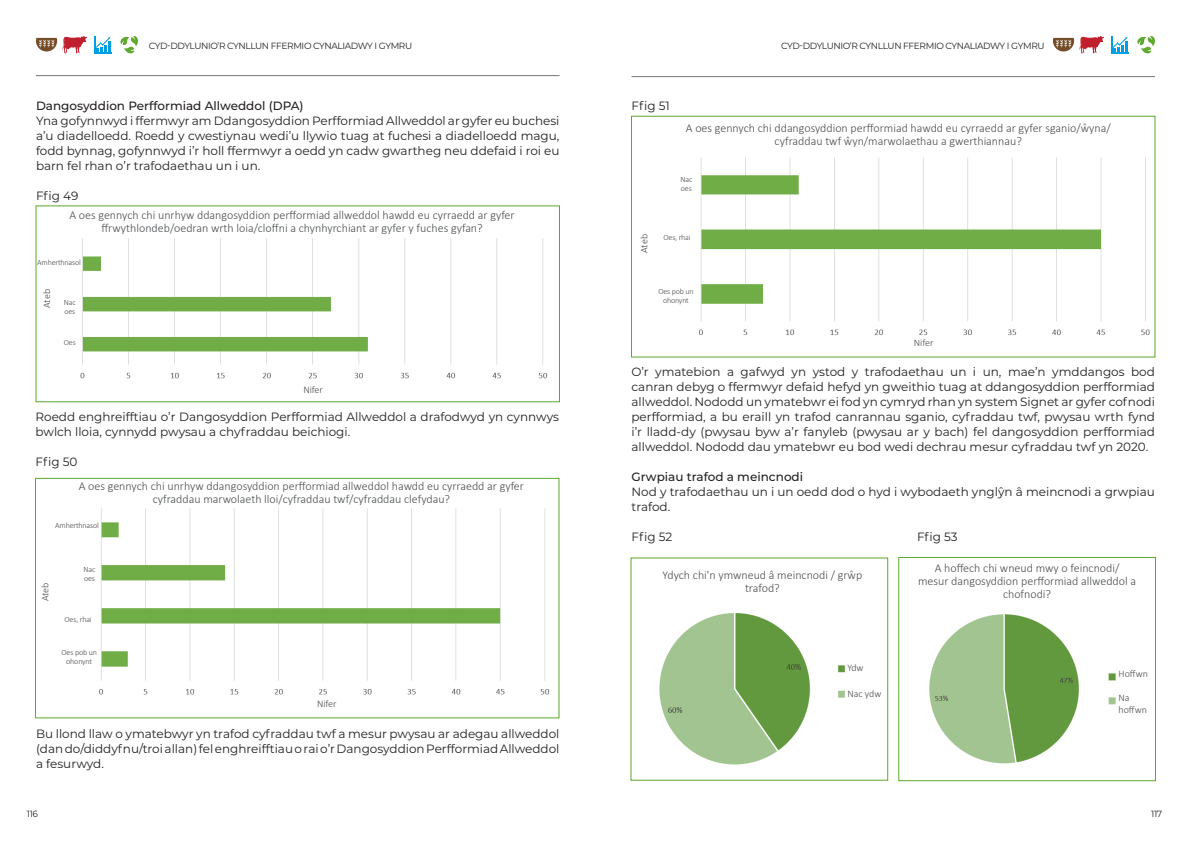
<style>
.page{position:relative;width:1191px;height:842px;background:#fff}
.page>*{position:absolute;margin:0;border:0;box-sizing:border-box;transform-origin:0 0}
.t1{font:12px/15px "Montserrat";color:#231f20;text-align:justify}
.t2{font:300 12px/13px "Calibri";color:#4a4d4f;text-align:center}
.t3{font:500 12px "Montserrat";color:#231f20}
.t4{font:300 10px/12px "Calibri";color:#4a4d4f}
.t5{font:9px "Montserrat";letter-spacing:-.04em;color:#231f20}
.t6{font:300 8px/9px "Calibri";letter-spacing:-.02em;color:#4a4d4f}
</style>
<div class="page">
<svg style="left:120px;top:36px;width:18px;height:18px"></svg>
<svg style="left:36px;top:38px;width:21px;height:13px"></svg>
<svg style="left:94px;top:37px;width:18px;height:16px"></svg>
<svg style="left:63px;top:36px;width:24px;height:17px"></svg>
<svg style="left:1137px;top:36px;width:18px;height:18px"></svg>
<svg style="left:1111px;top:37px;width:17px;height:16px"></svg>
<svg style="left:1053px;top:36px;width:51px;height:17px"></svg>
<hr style="left:36px;top:75px;width:523px;height:1px;background:#231f20">
<hr style="left:631px;top:76px;width:524px;height:1px;background:#231f20">
<img style="left:99px;top:508px;width:450px;height:187px">
<div style="left:35px;top:478px;width:524px;height:240px;border:1px solid #5ea82b"></div>
<img style="left:80px;top:238px;width:468px;height:141px">
<img style="left:699px;top:157px;width:451px;height:178px">
<div style="left:631px;top:116px;width:524px;height:241px;border:1px solid #5ea82b"></div>
<img style="left:659px;top:613px;width:186px;height:152px">
<div style="left:630px;top:557px;width:258px;height:224px;border:1px solid #5ea82b"></div>
<img style="left:929px;top:614px;width:187px;height:150px">
<div style="left:898px;top:557px;width:258px;height:224px;border:1px solid #5ea82b"></div>
<div style="left:37px;top:259px;width:44px;height:14px;background:#fff"></div>
<p class="t5" style="left:149px;top:40px;width:265px">CYD-DDYLUNIO’R CYNLLUN FFERMIO CYNALIADWY I GYMRU</p>
<p class="t5" style="left:781px;top:40px;width:265px">CYD-DDYLUNIO’R CYNLLUN FFERMIO CYNALIADWY I GYMRU</p>
<p class="t3" style="left:36px;top:97px;width:269px">Dangosyddion Perfformiad Allweddol (DPA)</p>
<p class="t1" style="left:36px;top:112px;width:525px">Yna gofynnwyd i ffermwyr am Ddangosyddion Perfformiad Allweddol ar gyfer eu buchesi a’u diadelloedd. Roedd y cwestiynau wedi’u llywio tuag at fuchesi a diadelloedd magu, fodd bynnag, gofynnwyd i’r holl ffermwyr a oedd yn cadw gwartheg neu ddefaid i roi eu barn fel rhan o’r trafodaethau un i un.</p>
<p class="t1" style="left:36px;top:187px;width:44px">Ffig 49</p>
<p class="t2" style="left:69px;top:209px;width:447px">A oes gennych chi unrhyw ddangosyddion perfformiad allweddol hawdd eu cyrraedd ar gyfer ffrwythlondeb/oedran wrth loia/cloffni a chynhyrchiant ar gyfer y fuches gyfan?</p>
<p class="t6" style="left:37px;top:258px;width:45px">Amherthnasol</p>
<p class="t6" style="left:64px;top:297px;width:13px">Nac oes</p>
<p class="t6" style="left:64px;top:338px;width:13px">Oes</p>
<p class="t4" style="left:41px;top:308px;width:20px;rotate:-90deg">Ateb</p>
<p class="t4" style="left:303px;top:383px;width:21px">Nifer</p>
<p class="t1" style="left:36px;top:409px;width:525px">Roedd enghreifftiau o’r Dangosyddion Perfformiad Allweddol a drafodwyd yn cynnwys bwlch lloia, cynnydd pwysau a chyfraddau beichiogi.</p>
<p class="t1" style="left:36px;top:454px;width:43px">Ffig 50</p>
<p class="t2" style="left:79px;top:479px;width:447px">A oes gennych chi unrhyw ddangosyddion perfformiad allweddol hawdd eu cyrraedd ar gyfer cyfraddau marwolaeth lloi/cyfraddau twf/cyfraddau clefydau?</p>
<p class="t6" style="left:55px;top:521px;width:45px">Amherthnasol</p>
<p class="t6" style="left:84px;top:565px;width:13px">Nac oes</p>
<p class="t6" style="left:65px;top:615px;width:29px">Oes, rhai</p>
<p class="t6" style="left:62px;top:647px;width:37px;text-align:center">Oes pob un ohonynt</p>
<p class="t4" style="left:39px;top:601px;width:20px;rotate:-90deg">Ateb</p>
<p class="t4" style="left:317px;top:698px;width:21px">Nifer</p>
<p class="t1" style="left:36px;top:726px;width:525px">Bu llond llaw o ymatebwyr yn trafod cyfraddau twf a mesur pwysau ar adegau allweddol (dan do/diddyfnu/troi allan) fel enghreifftiau o rai o’r Dangosyddion Perfformiad Allweddol a fesurwyd.</p>
<p class="t1" style="left:631px;top:97px;width:40px">Ffig 51</p>
<p class="t2" style="left:686px;top:122px;width:426px">A oes gennych chi ddangosyddion perfformiad hawdd eu cyrraedd ar gyfer sganio/ŵyna/ cyfraddau twf ŵyn/marwolaethau a gwerthiannau?</p>
<p class="t6" style="left:680px;top:175px;width:13px">Nac oes</p>
<p class="t4" style="left:638px;top:253px;width:20px;rotate:-90deg">Ateb</p>
<p class="t6" style="left:663px;top:232px;width:29px">Oes, rhai</p>
<p class="t6" style="left:658px;top:286px;width:37px;text-align:center">Oes pob un ohonynt</p>
<p class="t4" style="left:914px;top:337px;width:21px">Nifer</p>
<p class="t1" style="left:631px;top:364px;width:525px">O’r ymatebion a gafwyd yn ystod y trafodaethau un i un, mae’n ymddangos bod canran debyg o ffermwyr defaid hefyd yn gweithio tuag at ddangosyddion perfformiad allweddol. Nododd un ymatebwr ei fod yn cymryd rhan yn system Signet ar gyfer cofnodi perfformiad, a bu eraill yn trafod canrannau sganio, cyfraddau twf, pwysau wrth fynd i’r lladd-dy (pwysau byw a’r fanyleb (pwysau ar y bach) fel dangosyddion perfformiad allweddol. Nododd dau ymatebwr eu bod wedi dechrau mesur cyfraddau twf yn 2020.</p>
<p class="t3" style="left:631px;top:468px;width:173px">Grwpiau trafod a meincnodi</p>
<p class="t1" style="left:631px;top:484px;width:525px">Nod y trafodaethau un i un oedd dod o hyd i wybodaeth ynglŷn â meincnodi a grwpiau trafod.</p>
<p class="t1" style="left:631px;top:529px;width:42px">Ffig 52</p>
<p class="t1" style="left:917px;top:529px;width:42px">Ffig 53</p>
<p class="t2" style="left:662px;top:568px;width:201px">Ydych chi'n ymwneud â meincnodi / grŵp trafod?</p>
<p class="t2" style="left:918px;top:561px;width:219px">A hoffech chi wneud mwy o feincnodi/ mesur dangosyddion perfformiad allweddol a chofnodi?</p>
<p class="t4" style="left:847px;top:661px;width:18px">Ydw</p>
<p class="t4" style="left:847px;top:687px;width:36px">Nac ydw</p>
<p class="t4" style="left:1118px;top:667px;width:31px">Hoffwn</p>
<p class="t4" style="left:1118px;top:691px;width:30px">Na hoffwn</p>
<p class="t5" style="left:27px;top:808px;width:13px">116</p>
<p class="t5" style="left:1151px;top:808px;width:13px">117</p>
</div>
